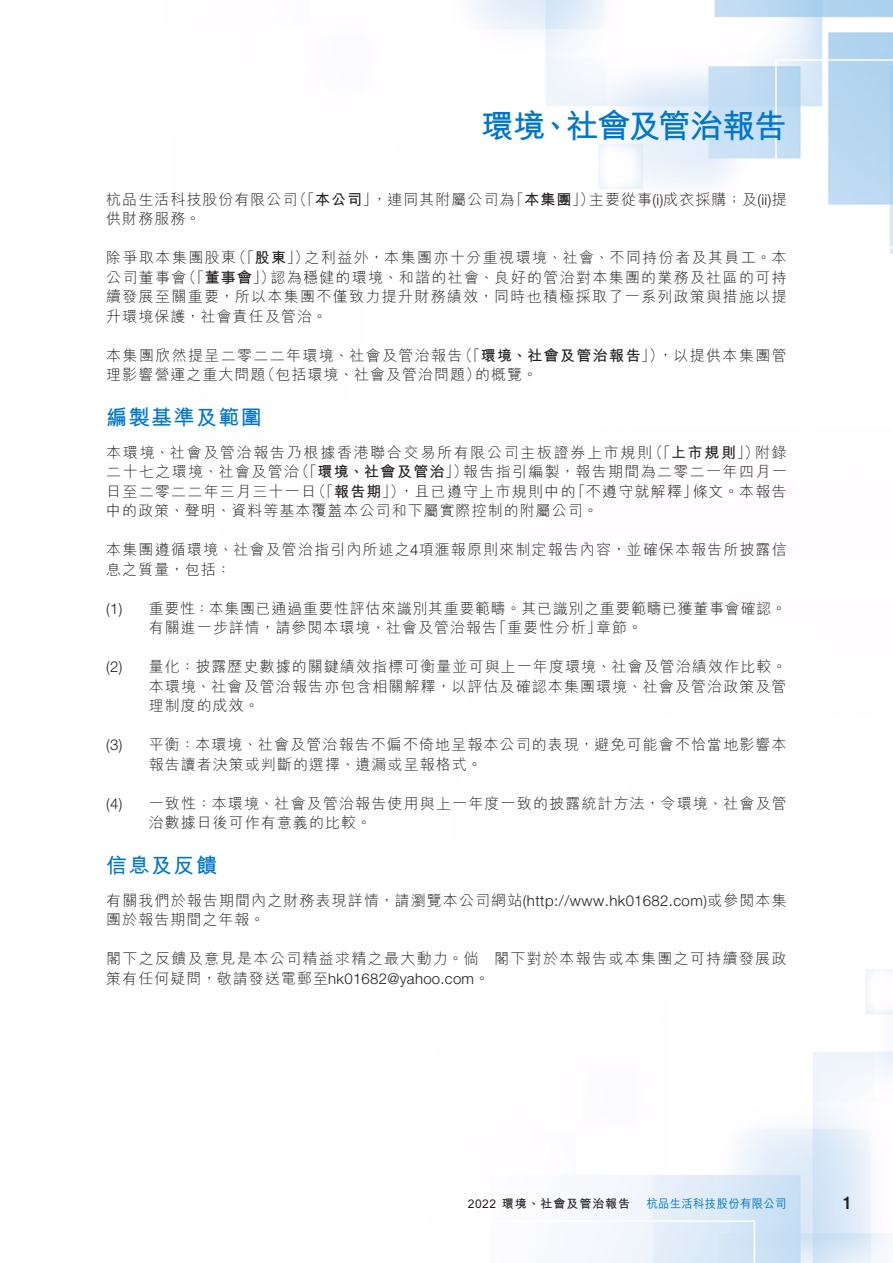
<style>
.page{position:relative;width:893px;height:1263px;background:#fff}
.page>*{position:absolute;margin:0;border:0;box-sizing:border-box;transform-origin:0 0}
.t1{font:700 33px "M Hei HK";letter-spacing:-.035em;color:#0076c8}
._01_H1{font:700 21px "M Hei HK";letter-spacing:.07em;color:#0076c8}
.t2{font:700 condensed 16.5px "Helvetica LT Std";color:#231f20;scale:.95 1}
._00_txt{font:300 15px/19.5px "M Hei HK";letter-spacing:.075em;color:#231f20}
._00_txt-2{font:300 15px/19.5px "M Hei HK";letter-spacing:.045em;color:#231f20}
.t3{font:700 12px "M Hei HK";letter-spacing:.08em;color:#231f20}
.t4{font:500 12px "M Hei HK";letter-spacing:.03em;color:#0076c8;scale:.95 1}
.s1{font-weight:700}
.s2{font-family:"Helvetica Neue LT Std"}
</style>
<div class="page">
<img style="left:472px;top:0;width:421px;height:1263px">
<h1 class="t1" style="left:481px;top:102px;width:307px">環境、社會及管治報告</h1>
<p class="_00_txt" style="left:106px;top:189px;width:682px">杭品生活科技股份有限公司（「<span class="s1">本公司</span>」，連同其附屬公司為「<span class="s1">本集團</span>」）主要從事<span class="s2">(i)</span>成衣採購；及<span class="s2">(ii)</span>提供財務服務。</p>
<p class="_00_txt" style="left:106px;top:247px;width:682px;text-align:justify">除爭取本集團股東（「<span class="s1">股東</span>」）之利益外，本集團亦十分重視環境、社會、不同持份者及其員工。本公司董事會（「<span class="s1">董事會</span>」）認為穩健的環境、和諧的社會、良好的管治對本集團的業務及社區的可持續發展至關重要，所以本集團不僅致力提升財務績效，同時也積極採取了一系列政策與措施以提升環境保護，社會責任及管治。</p>
<p class="_00_txt" style="left:106px;top:345px;width:682px">本集團欣然提呈二零二二年環境、社會及管治報告（「<span class="s1">環境、社會及管治報告</span>」），以提供本集團管理影響營運之重大問題（包括環境、社會及管治問題）的概覽。</p>
<p class="_01_H1" style="left:106px;top:402px;width:157px">編製基準及範圍</p>
<p class="_00_txt" style="left:106px;top:442px;width:682px;text-align:justify">本環境、社會及管治報告乃根據香港聯合交易所有限公司主板證券上市規則（「<span class="s1">上市規則</span>」）附錄二十七之環境、社會及管治（「<span class="s1">環境、社會及管治</span>」）報告指引編製，報告期間為二零二一年四月一日至二零二二年三月三十一日（「<span class="s1">報告期</span>」），且已遵守上市規則中的「不遵守就解釋」條文。本報告中的政策、聲明、資料等基本覆蓋本公司和下屬實際控制的附屬公司。</p>
<p class="_00_txt" style="left:106px;top:539px;width:682px">本集團遵循環境、社會及管治指引內所述之<span class="s2">4</span>項滙報原則來制定報告內容，並確保本報告所披露信息之質量，包括：</p>
<p class="_00_txt-2" style="left:149px;top:598px;width:639px;text-indent:-43px"><span class="s2">(1)</span> 重要性：本集團已通過重要性評估來識別其重要範疇。其已識別之重要範疇已獲董事會確認。有關進一步詳情，請參閱本環境、社會及管治報告「重要性分析」章節。</p>
<p class="_00_txt" style="left:149px;top:656px;width:639px;text-align:justify;text-indent:-43px"><span class="s2">(2)</span> 量化：披露歷史數據的關鍵績效指標可衡量並可與上一年度環境、社會及管治績效作比較。本環境、社會及管治報告亦包含相關解釋，以評估及確認本集團環境、社會及管治政策及管理制度的成效。</p>
<p class="_00_txt" style="left:149px;top:734px;width:639px;text-indent:-43px"><span class="s2">(3)</span> 平衡：本環境、社會及管治報告不偏不倚地呈報本公司的表現，避免可能會不恰當地影響本報告讀者決策或判斷的選擇、遺漏或呈報格式。</p>
<p class="_00_txt" style="left:149px;top:793px;width:639px;text-indent:-43px"><span class="s2">(4)</span> 一致性：本環境、社會及管治報告使用與上一年度一致的披露統計方法，令環境、社會及管治數據日後可作有意義的比較。</p>
<p class="_01_H1" style="left:106px;top:850px;width:112px">信息及反饋</p>
<p class="_00_txt" style="left:106px;top:890px;width:682px">有關我們於報告期間內之財務表現詳情，請瀏覽本公司網站<span class="s2">(http://www.hk01682.com)</span>或參閱本集團於報告期間之年報。</p>
<p class="_00_txt" style="left:106px;top:948px;width:682px">閣下之反饋及意見是本公司精益求精之最大動力。倘 閣下對於本報告或本集團之可持續發展政策有任何疑問，敬請發送電郵至<span class="s2">hk01682@yahoo.com</span>。</p>
<p class="t3" style="left:468px;top:1195px;width:164px">2022 環境、社會及管治報告</p>
<p class="t4" style="left:646px;top:1195px;width:149px">杭品生活科技股份有限公司</p>
<p class="t2" style="left:843px;top:1193px;width:10px">1</p>
</div>
